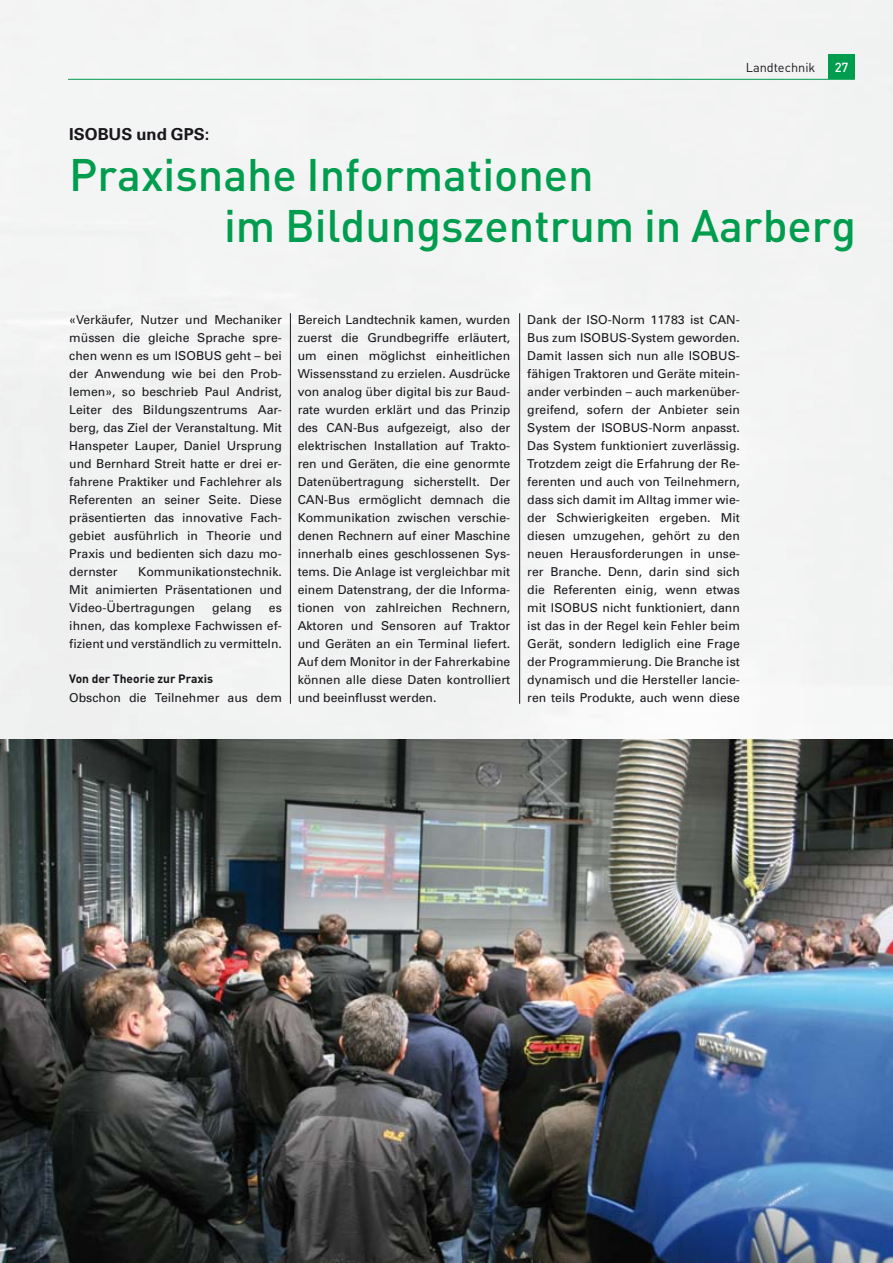
<style>
.page{position:relative;width:893px;height:1263px;background:#fff}
.page>*{position:absolute;margin:0;border:0;box-sizing:border-box;transform-origin:0 0}
.t1{font:500 45px/51px "DIN";color:#009d4e}
.t2{font:700 16.5px "Univers";color:#1a171c}
.t3{font:500 13.05px "DIN";color:#fff}
.t4{font:12.75px "DIN";color:#1a171c}
.t5{font:12.3px/18px "Univers";color:#1a171c;text-align:justify}
.t6{font:700 12px "DIN";color:#1a171c}
</style>
<div class="page">
<hr style="left:68px;top:79px;width:787px;height:1px;background:#009d4e">
<hr style="left:290px;top:313px;width:1px;height:391px;background:#1a171c">
<div style="left:828px;top:54px;width:27px;height:25px;background:#009d4e"></div>
<img style="left:0;top:739px;width:893px;height:524px">
<hr style="left:519px;top:313px;width:1px;height:391px;background:#1a171c">
<p class="t4" style="left:746px;top:63px;width:71px">Landtechnik</p>
<p class="t3" style="left:835px;top:63px;width:15px">27</p>
<h2 class="t2" style="left:69px;top:128px;width:142px">ISOBUS und GPS:</h2>
<h1 class="t1" style="left:224px;top:154px;width:633px;text-indent:-155px">Praxisnahe Informationen<br>im Bildungszentrum in Aarberg</h1>
<p class="t5" style="left:69px;top:312px;width:214px">«Verkäufer, Nutzer und Mechaniker müssen die gleiche Sprache spre&shy;chen wenn es um ISOBUS geht – bei der Anwendung wie bei den Prob&shy;lemen», so beschrieb Paul Andrist, Leiter des Bildungszentrums Aar&shy;berg, das Ziel der Veranstaltung. Mit Hanspeter Lauper, Daniel Ursprung und Bernhard Streit hatte er drei er&shy;fahrene Praktiker und Fachlehrer als Referenten an seiner Seite. Diese präsentierten das innovative Fach&shy;gebiet ausführlich in Theorie und Praxis und bedienten sich dazu mo&shy;dernster</p>
<p class="t5" style="left:69px;top:564px;width:214px;text-indent:69px">Kommunikationstechnik.<br>Mit animierten Präsentationen und Video-Übertragungen</p>
<p class="t5" style="left:212px;top:600px;width:41px">gelang</p>
<p class="t5" style="left:69px;top:600px;width:214px;text-indent:200px">es ihnen, das komplexe Fachwissen ef&shy;fizient und verständlich zu vermitteln.</p>
<p class="t6" style="left:69px;top:674px;width:145px">Von der Theorie zur Praxis</p>
<p class="t5" style="left:69px;top:690px;width:214px">Obschon die Teilnehmer aus dem</p>
<p class="t5" style="left:298px;top:312px;width:214px">Bereich Landtechnik kamen, wurden zuerst die Grundbegriffe erläutert, um einen möglichst einheitlichen Wissensstand zu erzielen. Ausdrücke von analog über digital bis zur Baud&shy;rate wurden erklärt und das Prinzip des CAN-Bus aufgezeigt, also der elektrischen Installation auf Trakto&shy;ren und Geräten, die eine genormte Datenübertragung sicherstellt. Der CAN-Bus ermöglicht demnach die Kommunikation zwischen verschie&shy;denen Rechnern auf einer Maschine innerhalb eines geschlossenen Sys&shy;tems. Die Anlage ist vergleichbar mit einem Datenstrang, der die Informa&shy;tionen von zahlreichen Rechnern, Aktoren und Sensoren auf Traktor und Geräten an ein Terminal liefert.<br>Auf dem Monitor in der Fahrerkabine können alle diese Daten kontrolliert und beeinflusst werden.</p>
<p class="t5" style="left:527px;top:312px;width:214px">Dank der ISO-Norm 11783 ist CAN-Bus zum ISOBUS-System geworden.<br>Damit lassen sich nun alle ISOBUS&shy;fähigen Traktoren und Geräte mitein&shy;ander verbinden – auch markenüber&shy;greifend, sofern der Anbieter sein System der ISOBUS-Norm anpasst.<br>Das System funktioniert zuverlässig.<br>Trotzdem zeigt die Erfahrung der Re&shy;ferenten und auch von Teilnehmern, dass sich damit im Alltag immer wie&shy;der Schwierigkeiten ergeben. Mit diesen umzugehen, gehört zu den neuen Herausforderungen in unse&shy;rer Branche. Denn, darin sind sich die Referenten einig, wenn etwas mit ISOBUS nicht funktioniert, dann ist das in der Regel kein Fehler beim Gerät, sondern lediglich eine Frage der Programmierung. Die Branche ist dynamisch und die Hersteller lancie&shy;ren teils Produkte, auch wenn diese</p>
</div>
